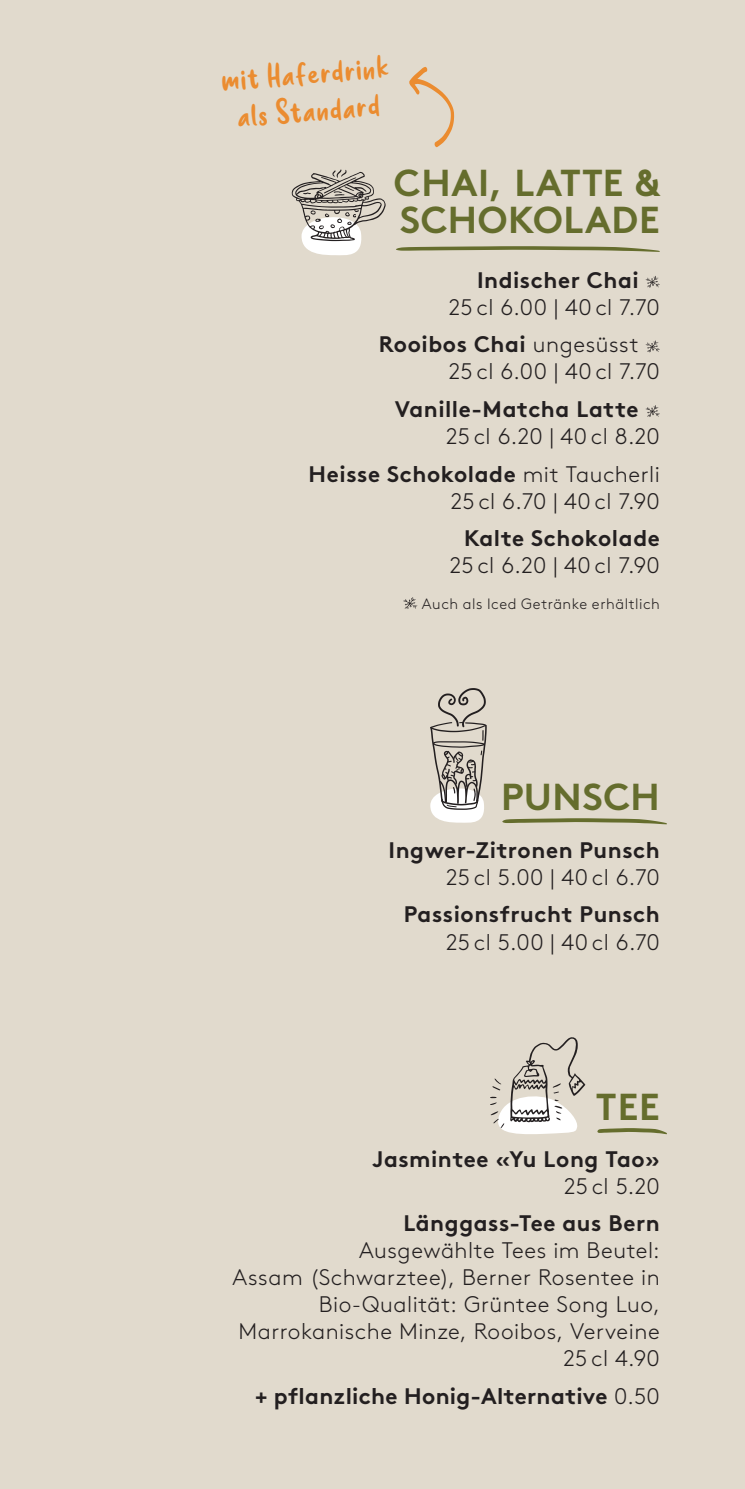
<style>
.page{position:relative;width:745px;height:1489px;background:#fff}
.page>*{position:absolute;margin:0;border:0;box-sizing:border-box;transform-origin:0 0}
.t1{font:700 37.5px/37.5px "Brown Std";letter-spacing:.015em;color:#656d2d}
.t2{font:36.25px/37px "sweetpurple";color:#eb8c30;text-align:center}
.t3{font:300 22.5px/27px "Brown Std";letter-spacing:.02em;color:#231f20;text-align:right}
.t4{font:700 22.5px "Brown Std";letter-spacing:.02em;color:#231f20}
.t5{font:300 15px "Brown Std";letter-spacing:.035em;color:#231f20}
.s1{font-weight:700}
.s2{font-weight:300}
</style>
<div class="page">
<div style="left:0;top:0;width:744px;height:1488px;background:#e1dacd"></div>
<svg style="left:645px;top:276px;width:14px;height:12px"></svg>
<svg style="left:645px;top:340px;width:14px;height:12px"></svg>
<svg style="left:645px;top:405px;width:14px;height:12px"></svg>
<svg style="left:403px;top:597px;width:14px;height:12px"></svg>
<svg style="left:597px;top:1128px;width:69px;height:6px"></svg>
<svg style="left:291px;top:169px;width:94px;height:87px"></svg>
<svg style="left:396px;top:246px;width:263px;height:6px"></svg>
<svg style="left:430px;top:688px;width:56px;height:135px"></svg>
<svg style="left:502px;top:818px;width:164px;height:6px"></svg>
<svg style="left:490px;top:1037px;width:95px;height:97px"></svg>
<svg style="left:409px;top:67px;width:45px;height:81px"></svg>
<h2 class="t2" style="left:219px;top:61px;width:170px;rotate:-5deg">mit Haferdrink als Standard</h2>
<h1 class="t1" style="left:393px;top:164px;width:267px">CHAI, LATTE &amp;<br>SCHOKOLADE</h1>
<p class="t4" style="left:476px;top:266px;width:163px">Indischer Chai</p>
<p class="t3" style="left:378px;top:288px;width:282px;line-height:37.5px;text-align:left;text-indent:70px">25 cl 6.00 | 40 cl 7.70<br><span class="s1">Rooibos Chai</span> ungesüsst</p>
<p class="t3" style="left:448px;top:358px;width:212px">25 cl 6.00 | 40 cl 7.70</p>
<p class="t4" style="left:394px;top:395px;width:245px">Vanille-Matcha Latte</p>
<p class="t3" style="left:308px;top:418px;width:352px;line-height:37.5px">25 cl 6.20 | 40 cl 8.20<br><span class="s1">Heisse Schokolade</span> mit Taucherli</p>
<p class="t3" style="left:450px;top:488px;width:210px">25 cl 6.70 | 40 cl 7.90</p>
<p class="t4" style="left:464px;top:525px;width:197px">Kalte Schokolade</p>
<p class="t3" style="left:449px;top:552px;width:211px">25 cl 6.20 | 40 cl 7.90</p>
<p class="t5" style="left:421px;top:595px;width:239px">Auch als Iced Getränke erhältlich</p>
<h1 class="t1" style="left:500px;top:778px;width:160px">PUNSCH</h1>
<p class="t4" style="left:388px;top:836px;width:272px">Ingwer-Zitronen Punsch</p>
<p class="t3" style="left:446px;top:863px;width:215px">25 cl 5.00 | 40 cl 6.70</p>
<p class="t4" style="left:403px;top:900px;width:257px">Passionsfrucht Punsch</p>
<p class="t3" style="left:446px;top:928px;width:215px">25 cl 5.00 | 40 cl 6.70</p>
<h1 class="t1" style="left:595px;top:1088px;width:65px">TEE</h1>
<p class="t4" style="left:372px;top:1144px;width:289px">Jasmintee «Yu Long Tao»</p>
<p class="t3" style="left:563px;top:1172px;width:97px">25 cl 5.20</p>
<p class="t4" style="left:403px;top:1209px;width:258px">Länggass-Tee aus Bern</p>
<p class="t3" style="left:232px;top:1237px;width:428px">Ausgewählte Tees im Beutel:<br>Assam (Schwarztee), Berner Rosentee in<br>Bio-Qualität: Grüntee Song Luo,<br>Marrokanische Minze, Rooibos, Verveine<br>25 cl 4.90</p>
<p class="t4" style="left:255px;top:1382px;width:406px">+ pflanzliche Honig-Alternative <span class="s2">0.50</span></p>
</div>
